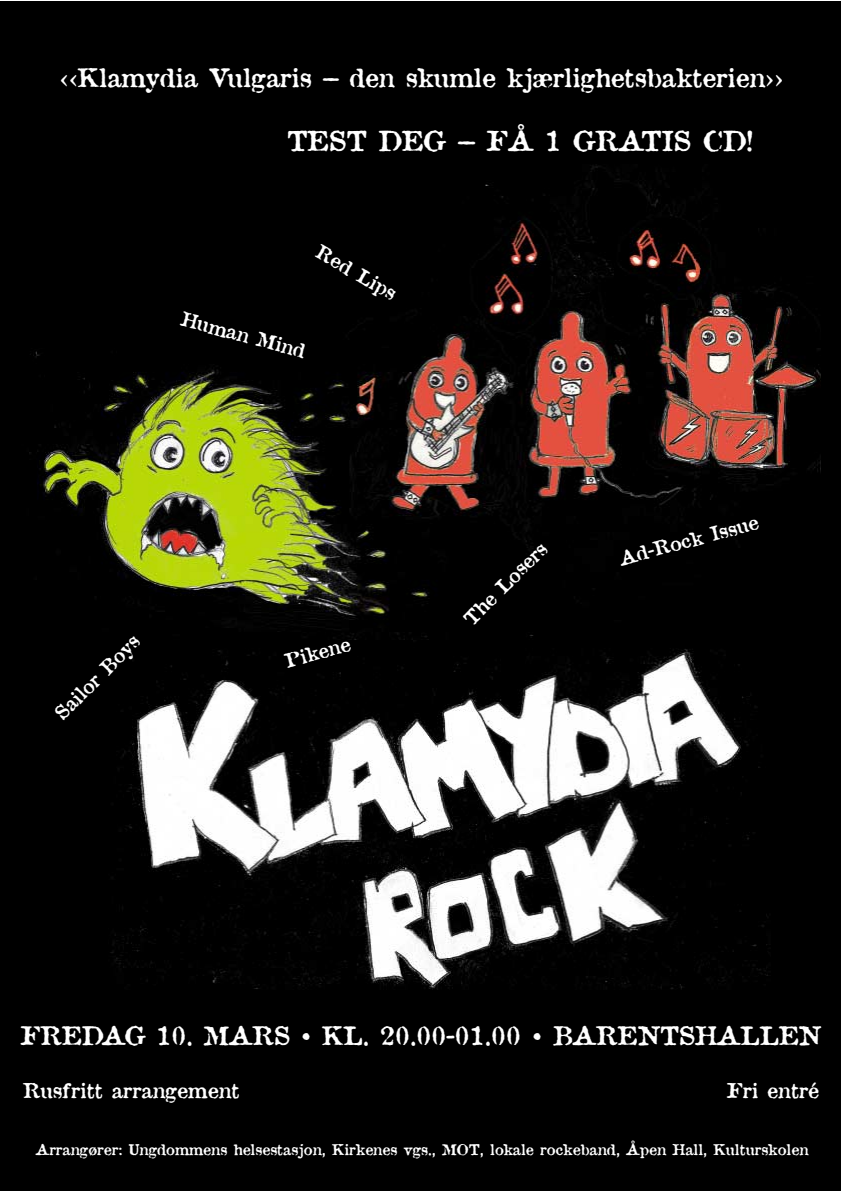
<style>
.page{position:relative;width:842px;height:1191px;background:#fff}
.page>*{position:absolute;margin:0;border:0;box-sizing:border-box;transform-origin:0 0}
.t1{font:27px "Attic";color:#fff}
.t2{font:25px "Attic";color:#fff}
.t3{font:20px "Attic";color:#fff}
.t4{font:19px "Attic";color:#fff}
.t5{font:14.5px "Attic";color:#fff}
</style>
<div class="page">
<div style="left:0;top:1px;width:841px;height:1190px;background:#000"></div>
<img style="left:29px;top:165px;width:791px;height:468px">
<img style="left:110px;top:633px;width:658px;height:356px">
<p class="t2" style="left:59px;top:67px;width:726px">‹‹Klamydia Vulgaris – den skumle kjærlighetsbakterien››</p>
<p class="t1" style="left:287px;top:130px;width:468px">TEST DEG – FÅ 1 GRATIS CD!</p>
<p class="t4" style="left:322px;top:243px;width:91px;rotate:30deg">Red Lips</p>
<p class="t4" style="left:184px;top:311px;width:129px;rotate:15deg">Human Mind</p>
<p class="t4" style="left:53px;top:710px;width:112px;rotate:-45deg">Sailor Boys</p>
<p class="t4" style="left:284px;top:653px;width:68px;rotate:-15deg">Pikene</p>
<p class="t4" style="left:462px;top:616px;width:110px;rotate:-45deg">The Losers</p>
<p class="t4" style="left:618px;top:551px;width:145px;rotate:-15deg">Ad-Rock Issue</p>
<p class="t2" style="left:21px;top:1025px;width:802px">FREDAG 10. MARS • KL. 20.00-01.00 • BARENTSHALLEN</p>
<p class="t3" style="left:23px;top:1083px;width:218px">Rusfritt arrangement</p>
<p class="t3" style="left:727px;top:1083px;width:94px">Fri entré</p>
<p class="t5" style="left:36px;top:1143px;width:774px">Arrangører: Ungdommens helsestasjon, Kirkenes vgs., MOT, lokale rockeband, Åpen Hall, Kulturskolen</p>
</div>
